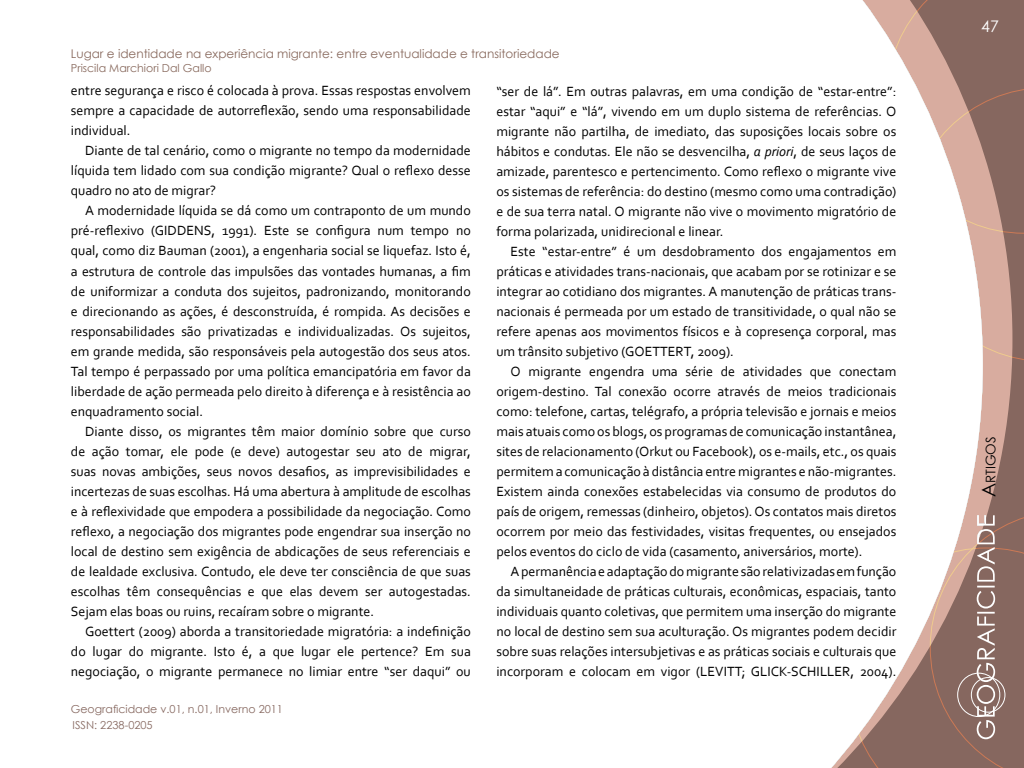
<style>
.page{position:relative;width:1024px;height:768px;background:#fff}
.page>*{position:absolute;margin:0;border:0;box-sizing:border-box;transform-origin:0 0}
.t1{font:16px "Century Gothic";color:#fff}
.t2{font:14px/20px "Corbel";color:#000;text-align:justify}
.t3{font:13.3px "Century Gothic";color:#000}
.t4{font:12px "Century Gothic";color:#88695d}
.t5{font:11px "Century Gothic";color:#876961}
.t6{font:11px "Century Gothic";color:#88695d}
.s1{font-style:italic}
.s2{font-size:19px}
</style>
<div class="page">
<svg style="left:1012px;top:0;width:12px;height:87px"></svg>
<div style="left:1012px;top:87px;width:12px;height:275px;background:#86675f"></div>
<div style="left:1012px;top:510px;width:12px;height:258px;background:#86675f"></div>
<svg style="left:831px;top:0;width:181px;height:768px"></svg>
<p class="t4" style="left:71px;top:46px;width:490px">Lugar e identidade na experiência migrante: entre eventualidade e transitoriedade</p>
<p class="t6" style="left:71px;top:60px;width:142px">Priscila Marchiori Dal Gallo</p>
<p class="t2" style="left:71px;top:80px;width:402px">entre segurança e risco é colocada à prova. Essas respostas envolvem sempre a capacidade de autorreflexão, sendo uma responsabilidade individual.</p>
<p class="t2" style="left:71px;top:140px;width:402px;text-indent:14px">Diante de tal cenário, como o migrante no tempo da modernidade líquida tem lidado com sua condição migrante? Qual o reflexo desse quadro no ato de migrar?</p>
<p class="t2" style="left:71px;top:200px;width:402px;text-indent:14px">A modernidade líquida se dá como um contraponto de um mundo pré-reflexivo (GIDDENS, 1991). Este se configura num tempo no qual, como diz Bauman (2001), a engenharia social se liquefaz. Isto é, a estrutura de controle das impulsões das vontades humanas, a fim de uniformizar a conduta dos sujeitos, padronizando, monitorando e direcionando as ações, é desconstruída, é rompida. As decisões e responsabilidades são privatizadas e individualizadas. Os sujeitos, em grande medida, são responsáveis pela autogestão dos seus atos.<br>Tal tempo é perpassado por uma política emancipatória em favor da liberdade de ação permeada pelo direito à diferença e à resistência ao enquadramento social.</p>
<p class="t2" style="left:71px;top:421px;width:402px;text-indent:14px">Diante disso, os migrantes têm maior domínio sobre que curso de ação tomar, ele pode (e deve) autogestar seu ato de migrar, suas novas ambições, seus novos desafios, as imprevisibilidades e incertezas de suas escolhas. Há uma abertura à amplitude de escolhas e à reflexividade que empodera a possibilidade da negociação. Como reflexo, a negociação dos migrantes pode engendrar sua inserção no local de destino sem exigência de abdicações de seus referenciais e de lealdade exclusiva. Contudo, ele deve ter consciência de que suas escolhas têm consequências e que elas devem ser autogestadas.<br>Sejam elas boas ou ruins, recaíram sobre o migrante.</p>
<p class="t2" style="left:71px;top:621px;width:402px;text-indent:14px">Goettert (2009) aborda a transitoriedade migratória: a indefinição do lugar do migrante. Isto é, a que lugar ele pertence? Em sua negociação, o migrante permanece no limiar entre “ser daqui” ou</p>
<p class="t5" style="left:71px;top:701px;width:214px">Geograficidade v.01, n.01, Inverno 2011</p>
<p class="t5" style="left:73px;top:717px;width:82px">ISSN: 2238-0205</p>
<p class="t2" style="left:496px;top:81px;width:402px">“ser de lá”. Em outras palavras, em uma condição de “estar-entre”: estar “aqui” e “lá”, vivendo em um duplo sistema de referências. O migrante não partilha, de imediato, das suposições locais sobre os hábitos e condutas. Ele não se desvencilha, <span class="s1">a priori</span>, de seus laços de amizade, parentesco e pertencimento. Como reflexo o migrante vive os sistemas de referência: do destino (mesmo como uma contradição) e de sua terra natal. O migrante não vive o movimento migratório de forma polarizada, unidirecional e linear.</p>
<p class="t2" style="left:496px;top:241px;width:402px;text-indent:14px">Este “estar-entre” é um desdobramento dos engajamentos em práticas e atividades trans-nacionais, que acabam por se rotinizar e se integrar ao cotidiano dos migrantes. A manutenção de práticas trans&shy;nacionais é permeada por um estado de transitividade, o qual não se refere apenas aos movimentos físicos e à copresença corporal, mas um trânsito subjetivo (GOETTERT, 2009).</p>
<p class="t2" style="left:496px;top:361px;width:402px;text-indent:14px">O migrante engendra uma série de atividades que conectam origem-destino. Tal conexão ocorre através de meios tradicionais como: telefone, cartas, telégrafo, a própria televisão e jornais e meios mais atuais como os blogs, os programas de comunicação instantânea, sites de relacionamento (Orkut ou Facebook), os e-mails, etc., os quais permitem a comunicação à distância entre migrantes e não-migrantes.<br>Existem ainda conexões estabelecidas via consumo de produtos do país de origem, remessas (dinheiro, objetos). Os contatos mais diretos ocorrem por meio das festividades, visitas frequentes, ou ensejados pelos eventos do ciclo de vida (casamento, aniversários, morte).</p>
<p class="t2" style="left:496px;top:561px;width:402px;text-indent:14px">A permanência e adaptação do migrante são relativizadas em função da simultaneidade de práticas culturais, econômicas, espaciais, tanto individuais quanto coletivas, que permitem uma inserção do migrante no local de destino sem sua aculturação. Os migrantes podem decidir sobre suas relações intersubjetivas e as práticas sociais e culturais que incorporam e colocam em vigor (LEVITT; GLICK-SCHILLER, 2004).</p>
<p class="t1" style="left:981px;top:15px;width:19px">47</p>
<p class="t3" style="left:981px;top:497px;width:62px;rotate:-90deg"><span class="s2">A</span>rtigos</p>
</div>
